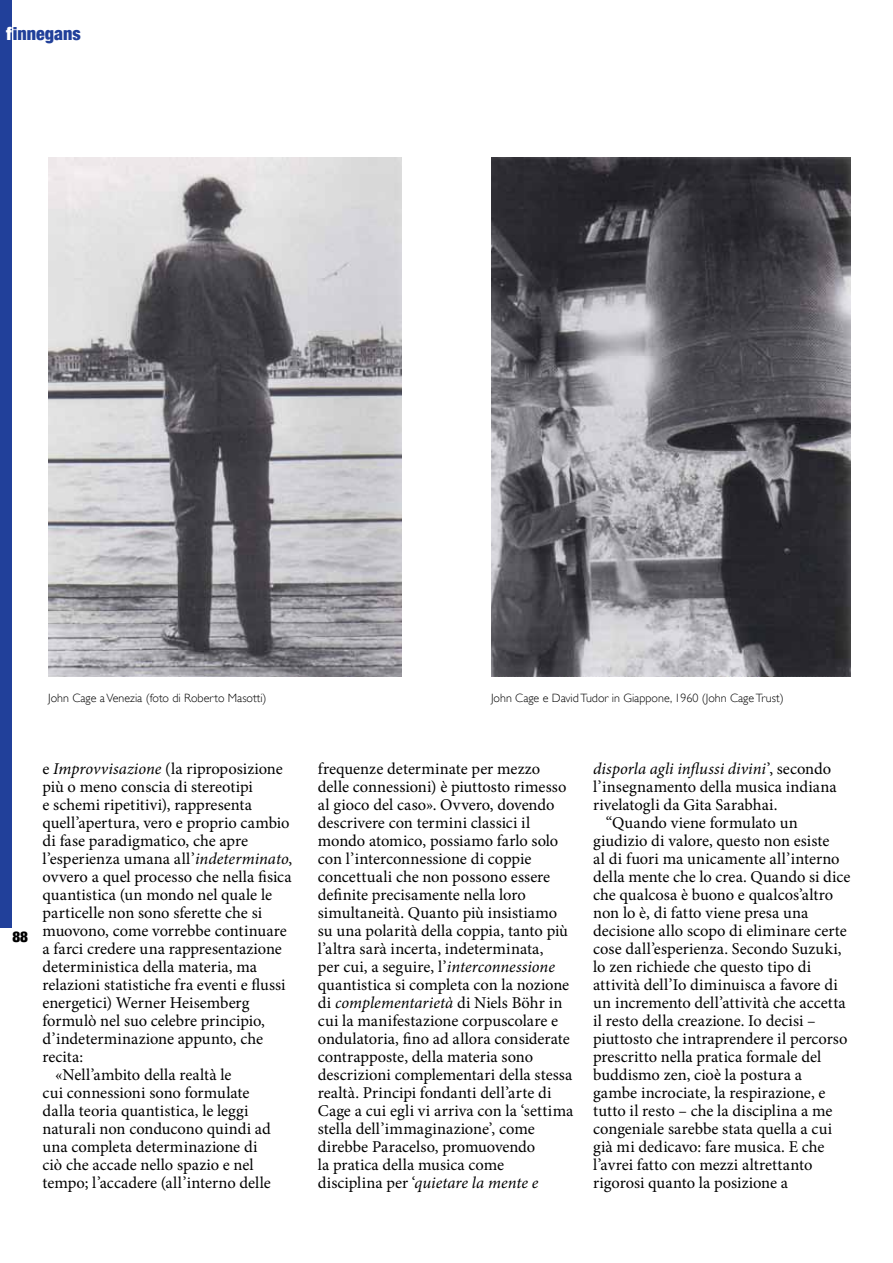
<style>
.page{position:relative;width:893px;height:1263px;background:#fff}
.page>*{position:absolute;margin:0;border:0;box-sizing:border-box;transform-origin:0 0}
.t1{font:900 condensed 18px "Helvetica Neue";color:#21409a}
.t2{font:16.5px/18px "Minion Pro";color:#000}
.t3{font:italic 16.5px "Minion Pro";color:#000}
.t4{font:900 condensed 15px "Helvetica Neue";color:#000}
.t5{font:300 12px "Gill Sans";color:#000}
.s1{color:#fff}
.s2{font-style:italic}
.s3{font-style:normal}
</style>
<div class="page">
<div style="left:0;top:0;width:12px;height:928px;background:#21409a"></div>
<img style="left:48px;top:157px;width:353px;height:519px">
<img style="left:491px;top:157px;width:359px;height:519px">
<p class="t1" style="left:6px;top:18px;width:76px"><span class="s1">f</span>innegans</p>
<p class="t5" style="left:48px;top:688px;width:220px">John Cage a Venezia (foto di Roberto Masotti)</p>
<p class="t5" style="left:491px;top:688px;width:294px">John Cage e David Tudor in Giappone, 1960 (John Cage Trust)</p>
<p class="t4" style="left:12px;top:925px;width:17px">88</p>
<p class="t2" style="left:43px;top:760px;width:242px">e <span class="s2">Improvvisazione</span> (la riproposizione</p>
<p class="t2" style="left:43px;top:778px;width:212px">più o meno conscia di stereotipi</p>
<p class="t2" style="left:43px;top:796px;width:211px">e schemi ripetitivi), rappresenta</p>
<p class="t2" style="left:43px;top:814px;width:249px">quell’apertura, vero e proprio cambio</p>
<p class="t2" style="left:43px;top:832px;width:207px">di fase paradigmatico, che apre</p>
<p class="t2" style="left:43px;top:850px;width:251px">l’esperienza umana all’<span class="s2">indeterminato</span>,</p>
<p class="t2" style="left:43px;top:868px;width:251px">ovvero a quel processo che nella fisica</p>
<p class="t2" style="left:43px;top:886px;width:231px">quantistica (un mondo nel quale le</p>
<p class="t2" style="left:43px;top:904px;width:221px">particelle non sono sferette che si</p>
<p class="t2" style="left:43px;top:922px;width:246px">muovono, come vorrebbe continuare</p>
<p class="t2" style="left:43px;top:940px;width:241px">a farci credere una rappresentazione</p>
<p class="t2" style="left:43px;top:958px;width:216px">deterministica della materia, ma</p>
<p class="t2" style="left:43px;top:976px;width:245px">relazioni statistiche fra eventi e flussi</p>
<p class="t2" style="left:43px;top:994px;width:208px">energetici) Werner Heisemberg</p>
<p class="t2" style="left:43px;top:1012px;width:224px">formulò nel suo celebre principio,</p>
<p class="t2" style="left:43px;top:1030px;width:222px">d’indeterminazione appunto, che</p>
<p class="t2" style="left:43px;top:1048px;width:42px">recita:</p>
<p class="t2" style="left:55px;top:1066px;width:178px">«Nell’ambito della realtà le</p>
<p class="t2" style="left:43px;top:1084px;width:209px">cui connessioni sono formulate</p>
<p class="t2" style="left:43px;top:1102px;width:208px">dalla teoria quantistica, le leggi</p>
<p class="t2" style="left:43px;top:1120px;width:230px">naturali non conducono quindi ad</p>
<p class="t2" style="left:43px;top:1138px;width:216px">una completa determinazione di</p>
<p class="t2" style="left:43px;top:1156px;width:213px">ciò che accade nello spazio e nel</p>
<p class="t2" style="left:43px;top:1174px;width:230px">tempo; l’accadere (all’interno delle</p>
<p class="t2" style="left:318px;top:760px;width:257px">frequenze determinate per mezzo delle connessioni) è piuttosto rimesso al gioco del caso». Ovvero, dovendo descrivere con termini classici il mondo atomico, possiamo farlo solo con l’interconnessione di coppie concettuali che non possono essere definite precisamente nella loro simultaneità. Quanto più insistiamo su una polarità della coppia, tanto più l’altra sarà incerta, indeterminata,<br>per cui, a seguire, l’<span class="s2">interconnessione </span>quantistica si completa con la nozione di <span class="s2">complementarietà</span> di Niels Böhr in cui la manifestazione corpuscolare e ondulatoria, fino ad allora considerate contrapposte, della materia sono descrizioni complementari della stessa realtà. Principi fondanti dell’arte di Cage a cui egli vi arriva con la ‘settima stella dell’immaginazione’, come direbbe Paracelso, promuovendo<br>la pratica della musica come<br>disciplina per ‘<span class="s2">quietare la mente e</span></p>
<p class="t3" style="left:593px;top:758px;width:239px">disporla agli influssi divini<span class="s3">’, secondo</span></p>
<p class="t2" style="left:593px;top:778px;width:245px">l’insegnamento della musica indiana</p>
<p class="t2" style="left:593px;top:796px;width:186px">rivelatogli da Gita Sarabhai.</p>
<p class="t2" style="left:606px;top:814px;width:193px">“Quando viene formulato un</p>
<p class="t2" style="left:593px;top:832px;width:238px">giudizio di valore, questo non esiste</p>
<p class="t2" style="left:593px;top:850px;width:248px">al di fuori ma unicamente all’interno</p>
<p class="t2" style="left:593px;top:868px;width:259px">della mente che lo crea. Quando si dice</p>
<p class="t2" style="left:593px;top:886px;width:241px">che qualcosa è buono e qualcos’altro</p>
<p class="t2" style="left:593px;top:904px;width:217px">non lo è, di fatto viene presa una</p>
<p class="t2" style="left:593px;top:922px;width:255px">decisione allo scopo di eliminare certe</p>
<p class="t2" style="left:593px;top:940px;width:250px">cose dall’esperienza. Secondo Suzuki,</p>
<p class="t2" style="left:593px;top:958px;width:220px">lo zen richiede che questo tipo di</p>
<p class="t2" style="left:593px;top:976px;width:246px">attività dell’Io diminuisca a favore di</p>
<p class="t2" style="left:593px;top:994px;width:254px">un incremento dell’attività che accetta</p>
<p class="t2" style="left:593px;top:1012px;width:224px">il resto della creazione. Io decisi –</p>
<p class="t2" style="left:593px;top:1030px;width:256px">piuttosto che intraprendere il percorso</p>
<p class="t2" style="left:593px;top:1048px;width:230px">prescritto nella pratica formale del</p>
<p class="t2" style="left:593px;top:1066px;width:210px">buddismo zen, cioè la postura a</p>
<p class="t2" style="left:593px;top:1084px;width:234px">gambe incrociate, la respirazione, e</p>
<p class="t2" style="left:593px;top:1102px;width:241px">tutto il resto – che la disciplina a me</p>
<p class="t2" style="left:593px;top:1120px;width:241px">congeniale sarebbe stata quella a cui</p>
<p class="t2" style="left:593px;top:1138px;width:233px">già mi dedicavo: fare musica. E che</p>
<p class="t2" style="left:593px;top:1156px;width:221px">l’avrei fatto con mezzi altrettanto</p>
<p class="t2" style="left:593px;top:1174px;width:196px">rigorosi quanto la posizione a</p>
</div>
